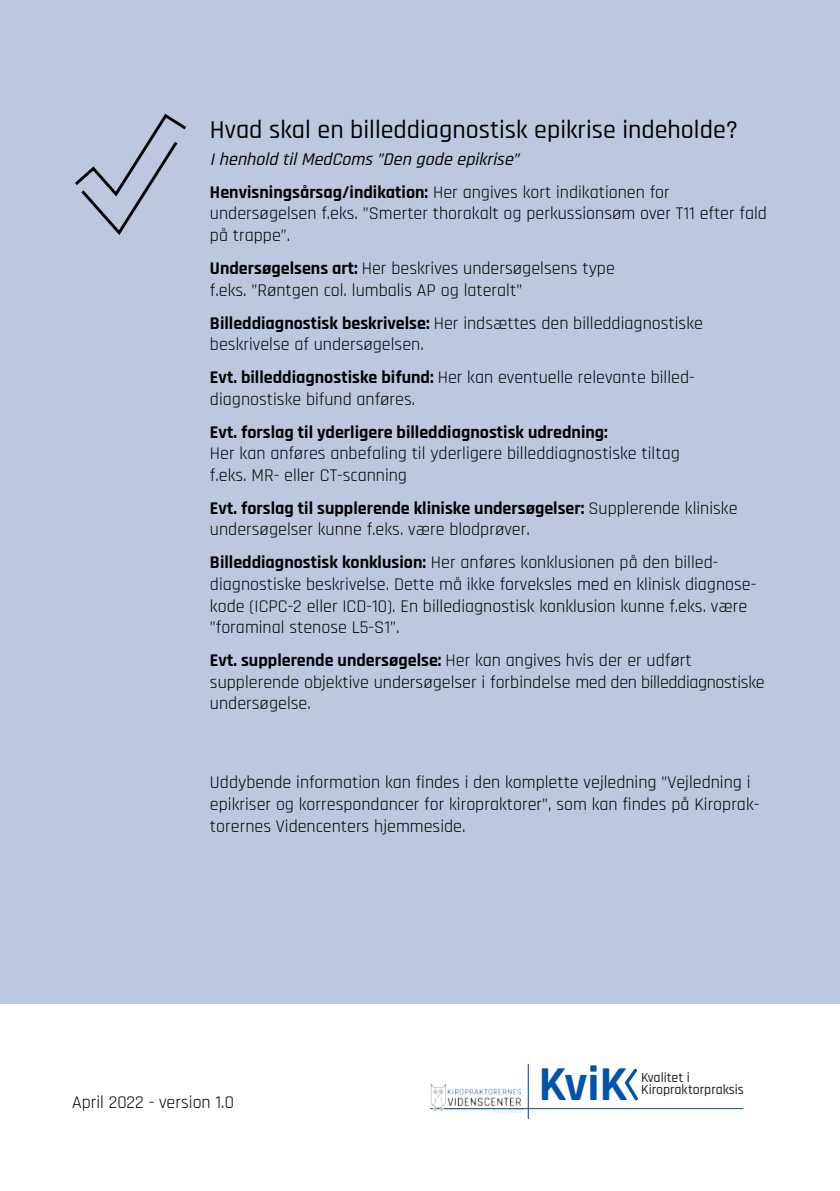
<style>
.page{position:relative;width:840px;height:1191px;background:#fff}
.page>*{position:absolute;margin:0;border:0;box-sizing:border-box;transform-origin:0 0}
.t1{font:700 49.2px "Rajdhani";color:#0052aa}
.afsnit_1{font:500 26px "Rajdhani";color:#000}
.t2{font:18px/21.6px "Rajdhani";color:#000}
.t3{font:italic 500 18px "Rajdhani";color:#000}
.t4{font:500 14px/11.8px "Rajdhani";color:#1d1d1b}
.s1{font-weight:700}
</style>
<div class="page">
<div style="left:0;top:0;width:839px;height:1003px;background:#bcc8e0"></div>
<img style="left:430px;top:1081px;width:106px;height:33px">
<hr style="left:444px;top:1108px;width:298px;height:1px;background:#0052aa">
<hr style="left:527px;top:1064px;width:1px;height:54px;background:#0052aa">
<svg style="left:624px;top:1068px;width:14px;height:33px"></svg>
<svg style="left:75px;top:113px;width:111px;height:122px"></svg>
<p class="afsnit_1" style="left:210px;top:114px;width:529px">Hvad skal en billeddiagnostisk epikrise indeholde?</p>
<p class="t3" style="left:210px;top:149px;width:315px">Ihenhold tilMedComs”Den gode epikrise”</p>
<p class="t2" style="left:210px;top:182px;width:558px"><span class="s1">Henvisningsårsag/indikation:</span> Her angives kort indikationen for undersøgelsen f.eks. ”Smerter thorakalt og perkussionsøm over T11 efter fald på trappe”.</p>
<p class="t2" style="left:210px;top:258px;width:406px"><span class="s1">Undersøgelsens art:</span> Her beskrives undersøgelsens type f.eks. ”Røntgen col. lumbalis AP og lateralt”</p>
<p class="t2" style="left:210px;top:312px;width:494px"><span class="s1">Billeddiagnostisk beskrivelse:</span> Her indsættes den billeddiagnostiske beskrivelse af undersøgelsen.</p>
<p class="t2" style="left:210px;top:367px;width:486px"><span class="s1">Evt. billeddiagnostiske bifund:</span> Her kan eventuelle relevante billed&shy;diagnostiske bifund anføres.</p>
<p class="t2" style="left:210px;top:422px;width:471px"><span class="s1">Evt. forslag til yderligere billeddiagnostisk udredning:<br></span>Her kan anføres anbefaling til yderligere billeddiagnostiske tiltag f.eks. MR- eller CT-scanning</p>
<p class="t2" style="left:210px;top:498px;width:529px"><span class="s1">Evt. forslag til supplerende kliniske undersøgelser:</span> Supplerende kliniske undersøgelser kunne f.eks. være blodprøver.</p>
<p class="t2" style="left:210px;top:552px;width:547px"><span class="s1">Billeddiagnostisk konklusion:</span> Her anføres konklusionen på den billed&shy;diagnostiske beskrivelse. Dette må ikke forveksles med en klinisk diagnose&shy;kode (ICPC-2 eller ICD-10). En billediagnostisk konklusion kunne f.eks. være ”foraminal stenose L5-S1”.</p>
<p class="t2" style="left:210px;top:650px;width:556px"><span class="s1">Evt. supplerende undersøgelse:</span> Her kan angives hvis der er udført supplerende objektive undersøgelser i forbindelse med den billeddiagnostiske undersøgelse.</p>
<p class="t2" style="left:210px;top:772px;width:550px">Uddybende information kan findes i den komplette vejledning ”Vejledning i epikriser og korrespondancer for kiropraktorer”, som kan findes på Kiroprak&shy;torernes Videncenters hjemmeside.</p>
<p class="t2" style="left:72px;top:1092px;width:163px">April 2022 - version 1.0</p>
<p class="t1" style="left:538px;top:1054px;width:90px">KviK</p>
<p class="t4" style="left:640px;top:1072px;width:104px">Kvalitet i<br>Kiropraktorpraksis</p>
</div>
